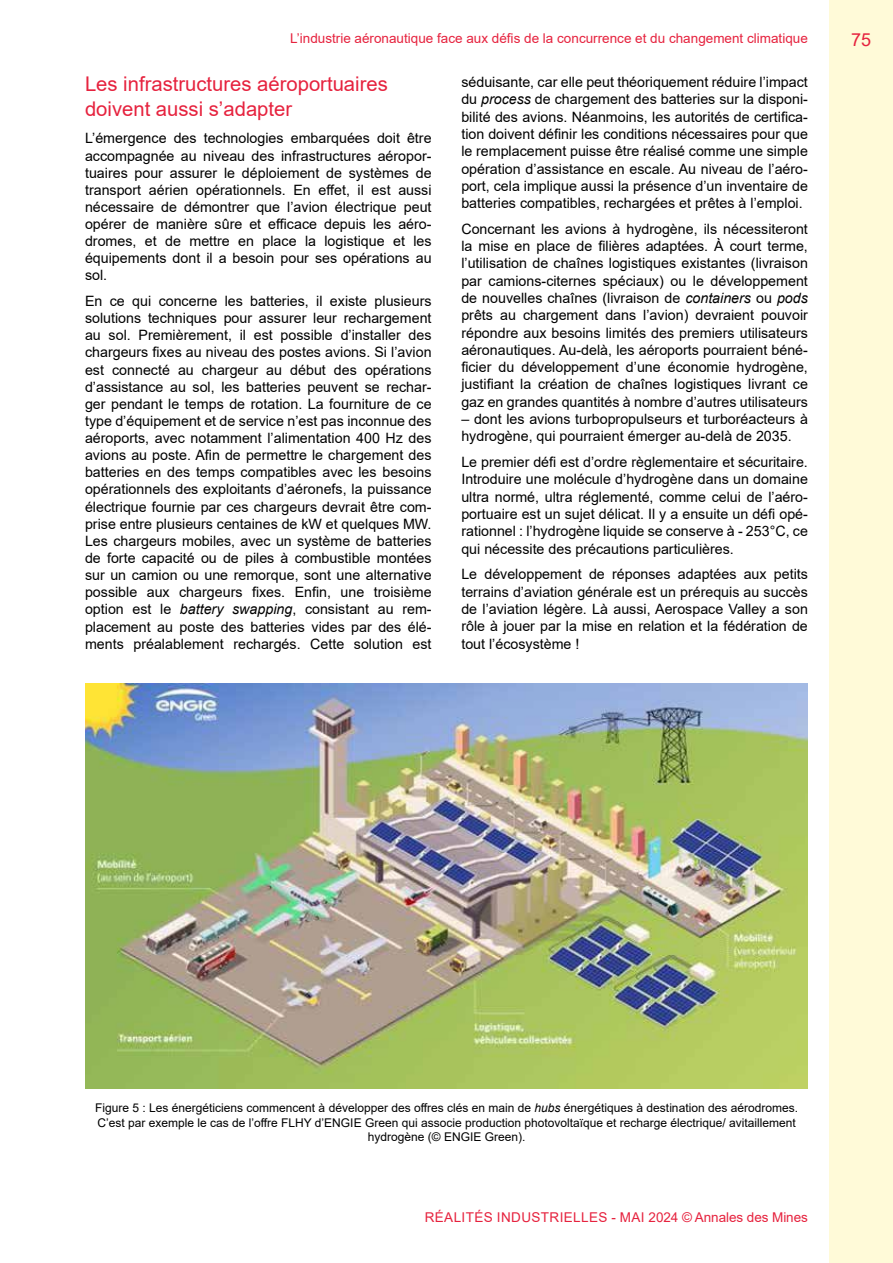
<style>
.page{position:relative;width:893px;height:1263px;background:#fff}
.page>*{position:absolute;margin:0;border:0;box-sizing:border-box;transform-origin:0 0}
.t1{font:20.25px/24.3px "Arial";color:#e6223e}
.t2{font:18px "Arial";color:#e6223e}
.t3{font:14.25px/17.1px "Arial";color:#000;text-align:justify}
.t4{font:13.5px "Arial";color:#e6223e}
.t5{font:13.5px "Arial";letter-spacing:.03em;color:#e6223e}
.t6{font:12px/14.4px "Arial";color:#000;text-align:center}
.s1{font-style:italic}
</style>
<div class="page">
<div style="left:829px;top:0;width:64px;height:1263px;background:#fffad8"></div>
<img style="left:85px;top:684px;width:723px;height:405px">
<p class="t4" style="left:290px;top:29px;width:519px">L’industrie aéronautique face aux défis de la concurrence et du changement climatique</p>
<p class="t2" style="left:851px;top:27px;width:22px">75</p>
<p class="t1" style="left:85px;top:72px;width:304px">Les infrastructures aéroportuaires doivent aussi s’adapter</p>
<p class="t3" style="left:85px;top:130px;width:348px">L’émergence des technologies embarquées doit être accompagnée au niveau des infrastructures aéropor&shy;tuaires pour assurer le déploiement de systèmes de transport aérien opérationnels. En effet, il est aussi nécessaire de démontrer que l’avion électrique peut opérer de manière sûre et efficace depuis les aéro&shy;dromes, et de mettre en place la logistique et les équipements dont il a besoin pour ses opérations au sol.</p>
<p class="t3" style="left:85px;top:292px;width:348px">En ce qui concerne les batteries, il existe plusieurs solutions techniques pour assurer leur rechargement au sol. Premièrement, il est possible d’installer des chargeurs fixes au niveau des postes avions. Si l’avion est connecté au chargeur au début des opérations d’assistance au sol, les batteries peuvent se rechar&shy;ger pendant le temps de rotation. La fourniture de ce type d’équipement et de service n’est pas inconnue des aéroports, avec notamment l’alimentation 400 Hz des avions au poste. Afin de permettre le chargement des batteries en des temps compatibles avec les besoins opérationnels des exploitants d’aéronefs, la puissance électrique fournie par ces chargeurs devrait être com&shy;prise entre plusieurs centaines de kW et quelques MW.<br>Les chargeurs mobiles, avec un système de batteries de forte capacité ou de piles à combustible montées sur un camion ou une remorque, sont une alternative possible aux chargeurs fixes. Enfin, une troisième option est le <span class="s1">battery swapping</span>, consistant au rem&shy;placement au poste des batteries vides par des élé&shy;ments préalablement rechargés. Cette solution est</p>
<p class="t3" style="left:461px;top:73px;width:348px">séduisante, car elle peut théoriquement réduire l’impact du <span class="s1">process</span> de chargement des batteries sur la disponi&shy;bilité des avions. Néanmoins, les autorités de certifica&shy;tion doivent définir les conditions nécessaires pour que le remplacement puisse être réalisé comme une simple opération d’assistance en escale. Au niveau de l’aéro&shy;port, cela implique aussi la présence d’un inventaire de batteries compatibles, rechargées et prêtes à l’emploi.</p>
<p class="t3" style="left:461px;top:220px;width:348px">Concernant les avions à hydrogène, ils nécessiteront la mise en place de filières adaptées. À court terme, l’utilisation de chaînes logistiques existantes (livraison par camions-citernes spéciaux) ou le développement de nouvelles chaînes (livraison de <span class="s1">containers</span> ou <span class="s1">pods </span>prêts au chargement dans l’avion) devraient pouvoir répondre aux besoins limités des premiers utilisateurs aéronautiques. Au-delà, les aéroports pourraient béné&shy;ficier du développement d’une économie hydrogène, justifiant la création de chaînes logistiques livrant ce gaz en grandes quantités à nombre d’autres utilisateurs</p>
<p class="t3" style="left:461px;top:410px;width:348px">– dont les avions turbopropulseurs et turboréacteurs à hydrogène, qui pourraient émerger au-delà de 2035.</p>
<p class="t3" style="left:461px;top:453px;width:348px">Le premier défi est d’ordre règlementaire et sécuritaire.<br>Introduire une molécule d’hydrogène dans un domaine ultra normé, ultra réglementé, comme celui de l’aéro&shy;portuaire est un sujet délicat. Il y a ensuite un défi opé&shy;rationnel : l’hydrogène liquide se conserve à - 253°C, ce qui nécessite des précautions particulières.</p>
<p class="t3" style="left:461px;top:566px;width:348px">Le développement de réponses adaptées aux petits terrains d’aviation générale est un prérequis au succès de l’aviation légère. Là aussi, Aerospace Valley a son rôle à jouer par la mise en relation et la fédération de tout l’écosystème !</p>
<p class="t6" style="left:95px;top:1101px;width:704px">Figure 5 : Les énergéticiens commencent à développer des offres clés en main de <span class="s1">hubs</span> énergétiques à destination des aérodromes.<br>C’est par exemple le cas de l’offre FLHY d’ENGIE Green qui associe production photovoltaïque et recharge électrique/ avitaillement hydrogène (© ENGIE Green).</p>
<p class="t5" style="left:425px;top:1208px;width:385px">RÉALITÉS INDUSTRIELLES - MAI 2024 © Annales des Mines</p>
</div>
